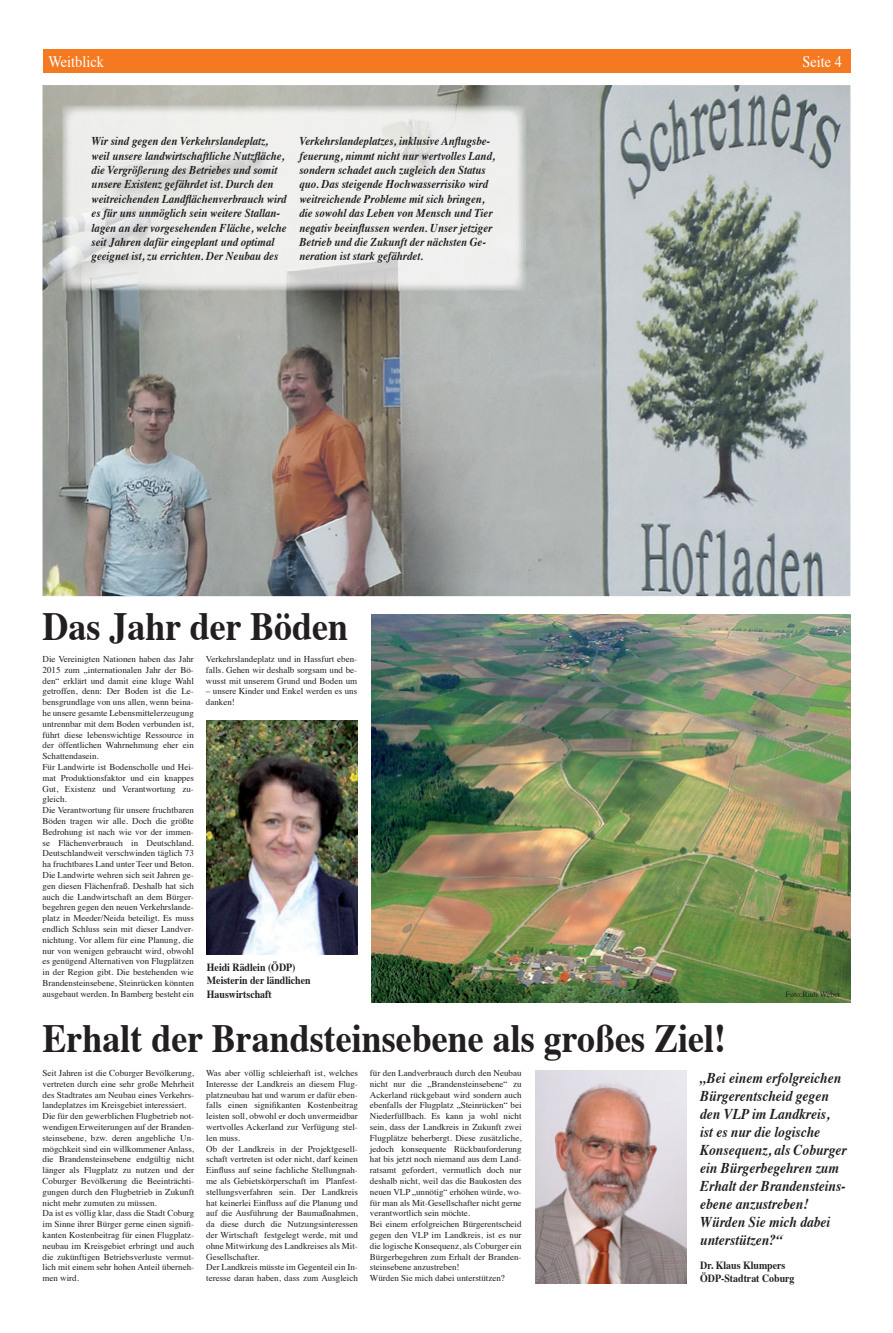
<style>
.page{position:relative;width:893px;height:1333px;background:#fff}
.page>*{position:absolute;margin:0;border:0;box-sizing:border-box;transform-origin:0 0}
.t1{font:700 40px "Times";color:#231f20;scale:.9 1}
.t2{font:16px "Times";color:#fff;scale:.9 1}
.t3{font:italic 700 15px/18px "Times";color:#231f20;scale:.9 1}
.t4{font:italic 700 12px/14.4px "Times";color:#231f20;scale:.9 1}
.t5{font:700 11px/13.2px "Times";color:#231f20;scale:.9 1}
.t6{font:9px/10.8px "Times";color:#231f20}
.t7{font:8px "Times";color:#231f20}
</style>
<div class="page">
<img style="left:43px;top:85px;width:807px;height:511px">
<img style="left:62px;top:105px;width:463px;height:185px">
<div style="left:43px;top:50px;width:807px;height:23px;background:#f47921"></div>
<img style="left:207px;top:720px;width:150px;height:234px">
<img style="left:371px;top:614px;width:479px;height:388px">
<img style="left:536px;top:1070px;width:150px;height:213px">
<h2 class="t2" style="left:48px;top:47px;width:63px">Weitblick</h2>
<h2 class="t2" style="left:802px;top:47px;width:45px">Seite 4</h2>
<p class="t4" style="left:92px;top:133px;width:218px">Wir sind gegen den Verkehrslandeplatz, weil unsere landwirtschaftliche Nutzfläche, die Vergrößerung des Betriebes und somit unsere Existenz gefährdet ist. Durch den weitreichenden Landflächenverbrauch wird es für uns unmöglich sein weitere Stallan&shy;lagen an der vorgesehenden Fläche, welche seit Jahren dafür eingeplant und optimal geeignet ist, zu errichten. Der Neubau des</p>
<p class="t4" style="left:299px;top:133px;width:219px">Verkehrslandeplatzes, inklusive Anflugsbe&shy;feuerung, nimmt nicht nur wertvolles Land, sondern schadet auch zugleich den Status quo. Das steigende Hochwasserrisiko wird weitreichende Probleme mit sich bringen, die sowohl das Leben von Mensch und Tier negativ beeinflussen werden. Unser jetziger Betrieb und die Zukunft der nächsten Ge&shy;neration ist stark gefährdet.</p>
<h1 class="t1" style="left:43px;top:588px;width:341px">Das Jahr der Böden</h1>
<p class="t6" style="left:43px;top:652px;width:153px">Die Vereinigten Nationen haben das Jahr 2015 zum „internationalen Jahr der Bö&shy;den“ erklärt und damit eine kluge Wahl getroffen, denn: Der Boden ist die Le&shy;bensgrundlage von uns allen, wenn beina&shy;he unsere gesamte Lebensmittelerzeugung untrennbar mit dem Boden verbunden ist, führt diese lebenswichtige Ressource in der öffentlichen Wahrnehmung eher ein Schattendasein.<br>Für Landwirte ist Bodenscholle und Hei&shy;mat Produktionsfaktor und ein knappes Gut, Existenz und Verantwortung zu&shy;gleich.<br>Die Verantwortung für unsere fruchtbaren Böden tragen wir alle. Doch die größte Bedrohung ist nach wie vor der immen&shy;se Flächenverbrauch in Deutschland.<br>Deutschlandweit verschwinden täglich 73 ha fruchtbares Land unter Teer und Beton.<br>Die Landwirte wehren sich seit Jahren ge&shy;gen diesen Flächenfraß. Deshalb hat sich auch die Landwirtschaft an dem Bürger&shy;begehren gegen den neuen Verkehrslande&shy;platz in Meeder/Neida beteiligt. Es muss endlich Schluss sein mit dieser Landver&shy;nichtung. Vor allem für eine Planung, die nur von wenigen gebraucht wird, obwohl es genügend Alternativen von Flugplätzen in der Region gibt. Die bestehenden wie Brandensteinsebene, Steinrücken könnten ausgebaut werden. In Bamberg besteht ein</p>
<p class="t6" style="left:206px;top:652px;width:153px;text-align:justify">Verkehrslandeplatz und in Hassfurt eben&shy;falls. Gehen wir deshalb sorgsam und be&shy;wusst mit unserem Grund und Boden um</p>
<p class="t6" style="left:206px;top:685px;width:153px">– unsere Kinder und Enkel werden es uns danken!</p>
<p class="t5" style="left:207px;top:959px;width:117px">Heidi Rädlein (ÖDP)<br>Meisterin der ländlichen<br>Hauswirtschaft</p>
<h1 class="t1" style="left:43px;top:1000px;width:761px">Erhalt der Brandsteinsebene als großes Ziel!</h1>
<p class="t7" style="left:786px;top:986px;width:56px">Foto:Rudi Weber</p>
<p class="t6" style="left:43px;top:1066px;width:153px">Seit Jahren ist die Coburger Bevölkerung, vertreten durch eine sehr große Mehrheit des Stadtrates am Neubau eines Verkehrs&shy;landeplatzes im Kreisgebiet interessiert.<br>Die für den gewerblichen Flugbetrieb not&shy;wendigen Erweiterungen auf der Branden&shy;steinsebene, bzw. deren angebliche Un&shy;mögchkeit sind ein willkommener Anlass, die Brandensteinsebene endgültig nicht länger als Flugplatz zu nutzen und der Coburger Bevölkerung die Beeinträchti&shy;gungen durch den Flugbetrieb in Zukunft nicht mehr zumuten zu müssen.<br>Da ist es völlig klar, dass die Stadt Coburg im Sinne ihrer Bürger gerne einen signifi&shy;kanten Kostenbeitrag für einen Flugplatz&shy;neubau im Kreisgebiet erbringt und auch die zukünftigen Betriebsverluste vermut&shy;lich mit einem sehr hohen Anteil überneh&shy;men wird.</p>
<p class="t6" style="left:206px;top:1066px;width:153px">Was aber völlig schleierhaft ist, welches Interesse der Landkreis an diesem Flug&shy;platzneubau hat und warum er dafür eben&shy;falls einen signifikanten Kostenbeitrag leisten soll, obwohl er doch unvermeidbar wertvolles Ackerland zur Verfügung stel&shy;len muss.<br>Ob der Landkreis in der Projektgesell&shy;schaft vertreten ist oder nicht, darf keinen Einfluss auf seine fachliche Stellungnah&shy;me als Gebietskörperschaft im Planfest&shy;stellungsverfahren sein. Der Landkreis hat keinerlei Einfluss auf die Planung und auf die Ausführung der Baumaßnahmen, da diese durch die Nutzungsinteressen der Wirtschaft festgelegt werde, mit und ohne Mitwirkung des Landkreises als Mit-Gesellschafter.<br>Der Landkreis müsste im Gegenteil ein In&shy;teresse daran haben, dass zum Ausgleich</p>
<p class="t6" style="left:370px;top:1066px;width:153px">für den Landverbrauch durch den Neubau nicht nur die „Brandensteinsebene“ zu Ackerland rückgebaut wird sondern auch ebenfalls der Flugplatz „Steinrücken“ bei Niederfüllbach. Es kann ja wohl nicht sein, dass der Landkreis in Zukunft zwei Flugplätze beherbergt. Diese zusätzliche, jedoch konsequente Rückbauforderung hat bis jetzt noch niemand aus dem Land&shy;ratsamt gefordert, vermutlich doch nur deshalb nicht, weil das die Baukosten des neuen VLP „unnötig“ erhöhen würde, wo&shy;für man als Mit-Gesellschafter nicht gerne verantwortlich sein möchte.<br>Bei einem erfolgreichen Bürgerentscheid gegen den VLP im Landkreis, ist es nur die logische Konsequenz, als Coburger ein Bürgerbegehren zum Erhalt der Branden&shy;steinsebene anzustreben!<br>Würden Sie mich dabei unterstützen?</p>
<h3 class="t3" style="left:700px;top:1067px;width:164px">„Bei einem erfolgreichen<br>Bürgerentscheid gegen den VLP im Landkreis,<br>ist es nur die logische<br>Konsequenz, als Coburger ein Bürgerbegehren zum<br>Erhalt der Brandensteins&shy;ebene anzustreben!<br>Würden Sie mich dabei unterstützen?“</h3>
<p class="t5" style="left:700px;top:1257px;width:106px">Dr. Klaus Klumpers<br>ÖDP-Stadtrat Coburg</p>
</div>
